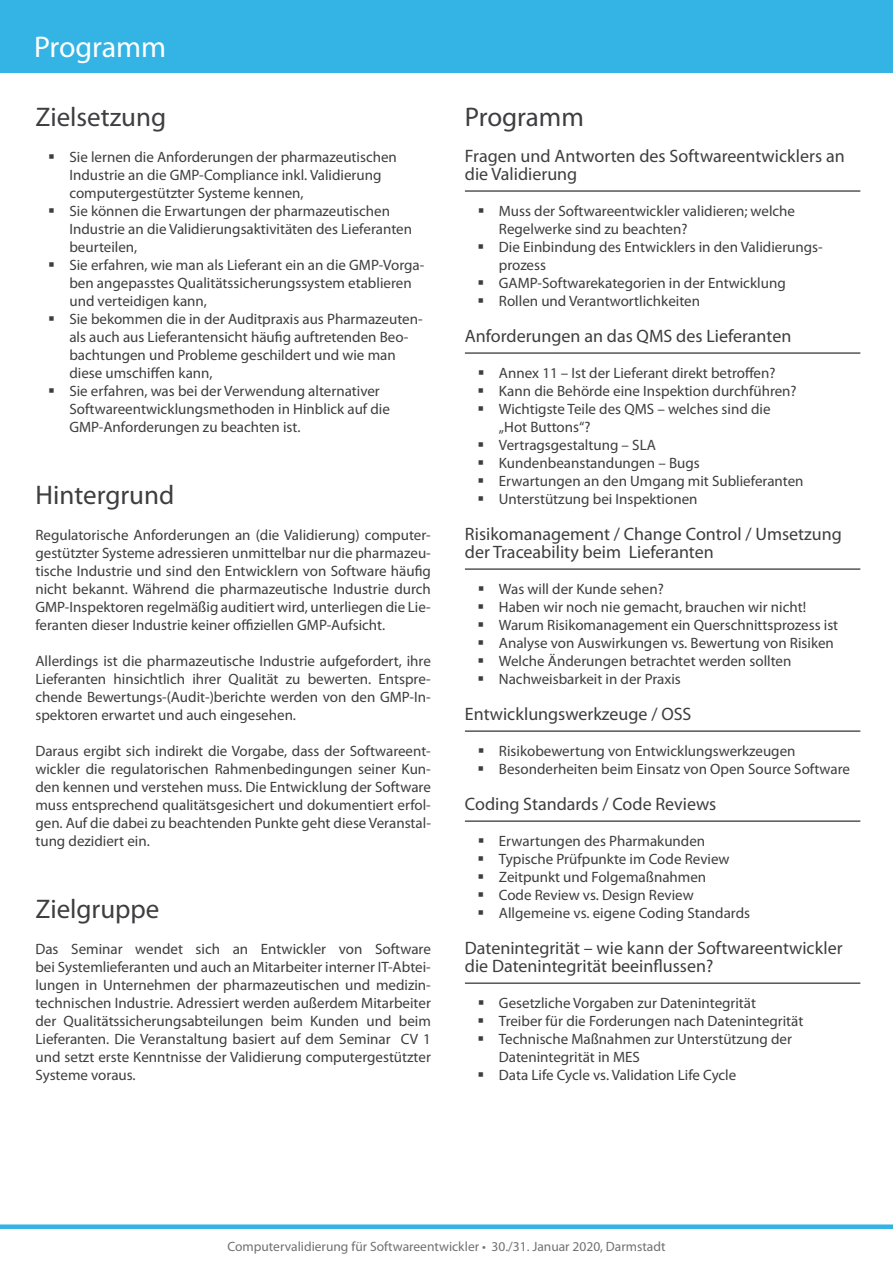
<style>
.page{position:relative;width:893px;height:1263px;background:#fff}
.page>*{position:absolute;margin:0;border:0;box-sizing:border-box;transform-origin:0 0}
.t1{font:30px "Myriad Pro";letter-spacing:-.005em;color:#fff}
.t2{font:27px "Myriad Pro";color:#3e3d40}
.t3{font:18px/18px "Myriad Pro";color:#3e3d40}
.t4{font:15px/18px "Myriad Pro";color:#3e3d40}
.t5{font:13.5px "Myriad Pro";color:#707172}
</style>
<div class="page">
<div style="left:0;top:0;width:893px;height:72px;background:#34b4e4"></div>
<div style="left:0;top:1224px;width:893px;height:5px;background:#34b4e4"></div>
<hr style="left:465px;top:191px;width:395px;height:1px;background:#000">
<hr style="left:465px;top:353px;width:395px;height:1px;background:#000">
<hr style="left:465px;top:569px;width:395px;height:1px;background:#000">
<hr style="left:465px;top:731px;width:395px;height:1px;background:#000">
<hr style="left:465px;top:821px;width:395px;height:1px;background:#000">
<hr style="left:465px;top:983px;width:395px;height:1px;background:#000">
<h1 class="t1" style="left:34px;top:30px;width:134px">Programm</h1>
<h2 class="t2" style="left:35px;top:102px;width:132px">Zielsetzung</h2>
<p class="t4" style="left:69px;top:148px;width:356px">Sie lernen die Anforderungen der pharmazeutischen Industrie an die GMP-Compliance inkl. Validierung computergestützter Systeme kennen,<br>Sie können die Erwartungen der pharmazeutischen Industrie an die Validierungsaktivitäten des Lieferanten beurteilen,<br>Sie erfahren, wie man als Lieferant ein an die GMP-Vorga&shy;ben angepasstes Qualitätssicherungssystem etablieren und verteidigen kann,<br>Sie bekommen die in der Auditpraxis aus Pharmazeuten&shy;als auch aus Lieferantensicht häufig auftretenden Beo&shy;bachtungen und Probleme geschildert und wie man diese umschiffen kann,<br>Sie erfahren, was bei der Verwendung alternativer Softwareentwicklungsmethoden in Hinblick auf die GMP-Anforderungen zu beachten ist.</p>
<h2 class="t2" style="left:35px;top:480px;width:140px">Hintergrund</h2>
<p class="t4" style="left:35px;top:526px;width:397px;text-align:justify">Regulatorische Anforderungen an (die Validierung) computer&shy;gestützter Systeme adressieren unmittelbar nur die pharmazeu&shy;tische Industrie und sind den Entwicklern von Software häufig nicht bekannt. Während die pharmazeutische Industrie durch GMP-Inspektoren regelmäßig auditiert wird, unterliegen die Lie&shy;feranten dieser Industrie keiner offiziellen GMP-Aufsicht.</p>
<p class="t4" style="left:35px;top:652px;width:397px;text-align:justify">Allerdings ist die pharmazeutische Industrie aufgefordert, ihre Lieferanten hinsichtlich ihrer Qualität zu bewerten. Entspre&shy;chende Bewertungs-(Audit-)berichte werden von den GMP-In&shy;spektoren erwartet und auch eingesehen.</p>
<p class="t4" style="left:35px;top:742px;width:397px;text-align:justify">Daraus ergibt sich indirekt die Vorgabe, dass der Softwareent&shy;wickler die regulatorischen Rahmenbedingungen seiner Kun&shy;den kennen und verstehen muss. Die Entwicklung der Software muss entsprechend qualitätsgesichert und dokumentiert erfol&shy;gen. Auf die dabei zu beachtenden Punkte geht diese Veranstal&shy;tung dezidiert ein.</p>
<h2 class="t2" style="left:35px;top:894px;width:126px">Zielgruppe</h2>
<p class="t4" style="left:35px;top:940px;width:397px;text-align:justify">Das Seminar wendet sich an Entwickler von Software bei Systemlieferanten und auch an Mitarbeiter interner IT-Abtei&shy;lungen in Unternehmen der pharmazeutischen und medizin&shy;technischen Industrie. Adressiert werden außerdem Mitarbeiter der Qualitätssicherungsabteilungen beim Kunden und beim Lieferanten. Die Veranstaltung basiert auf dem Seminar CV 1 und setzt erste Kenntnisse der Validierung computergestützter Systeme voraus.</p>
<h2 class="t2" style="left:465px;top:102px;width:120px">Programm</h2>
<p class="t3" style="left:465px;top:147px;width:381px">Fragen und Antworten des Softwareentwicklers an die Validierung</p>
<p class="t4" style="left:499px;top:202px;width:325px">Muss der Softwareentwickler validieren; welche Regelwerke sind zu beachten?<br>Die Einbindung des Entwicklers in den Validierungs&shy;prozess<br>GAMP-Softwarekategorien in der Entwicklung Rollen und Verantwortlichkeiten</p>
<p class="t3" style="left:465px;top:327px;width:328px">Anforderungen an das QMS des Lieferanten</p>
<p class="t4" style="left:499px;top:364px;width:306px">Annex 11 – Ist der Lieferant direkt betroffen?<br>Kann die Behörde eine Inspektion durchführen?<br>Wichtigste Teile des QMS – welches sind die<br>„Hot Buttons“?<br>Vertragsgestaltung – SLA Kundenbeanstandungen – Bugs<br>Erwartungen an den Umgang mit Sublieferanten Unterstützung bei Inspektionen</p>
<p class="t3" style="left:465px;top:525px;width:378px">Risikomanagement / Change Control / Umsetzung der Traceability beim Lieferanten</p>
<p class="t4" style="left:499px;top:580px;width:341px">Was will der Kunde sehen?<br>Haben wir noch nie gemacht, brauchen wir nicht!<br>Warum Risikomanagement ein Querschnittsprozess ist Analyse von Auswirkungen vs. Bewertung von Risiken Welche Änderungen betrachtet werden sollten Nachweisbarkeit in der Praxis</p>
<p class="t3" style="left:465px;top:705px;width:228px">Entwicklungswerkzeuge / OSS</p>
<p class="t4" style="left:499px;top:742px;width:353px">Risikobewertung von Entwicklungswerkzeugen<br>Besonderheiten beim Einsatz von Open Source Software</p>
<p class="t3" style="left:465px;top:795px;width:253px">Coding Standards / Code Reviews</p>
<p class="t4" style="left:499px;top:832px;width:253px">Erwartungen des Pharmakunden Typische Prüfpunkte im Code Review Zeitpunkt und Folgemaßnahmen<br>Code Review vs. Design Review Allgemeine vs. eigene Coding Standards</p>
<p class="t3" style="left:465px;top:939px;width:379px">Datenintegrität – wie kann der Softwareentwickler die Datenintegrität beeinflussen?</p>
<p class="t4" style="left:499px;top:994px;width:306px">Gesetzliche Vorgaben zur Datenintegrität<br>Treiber für die Forderungen nach Datenintegrität Technische Maßnahmen zur Unterstützung der Datenintegrität in MES<br>Data Life Cycle vs. Validation Life Cycle</p>
<p class="t5" style="left:227px;top:1239px;width:440px">Computervalidierung für Softwareentwickler • 30./31. Januar 2020, Darmstadt</p>
</div>
